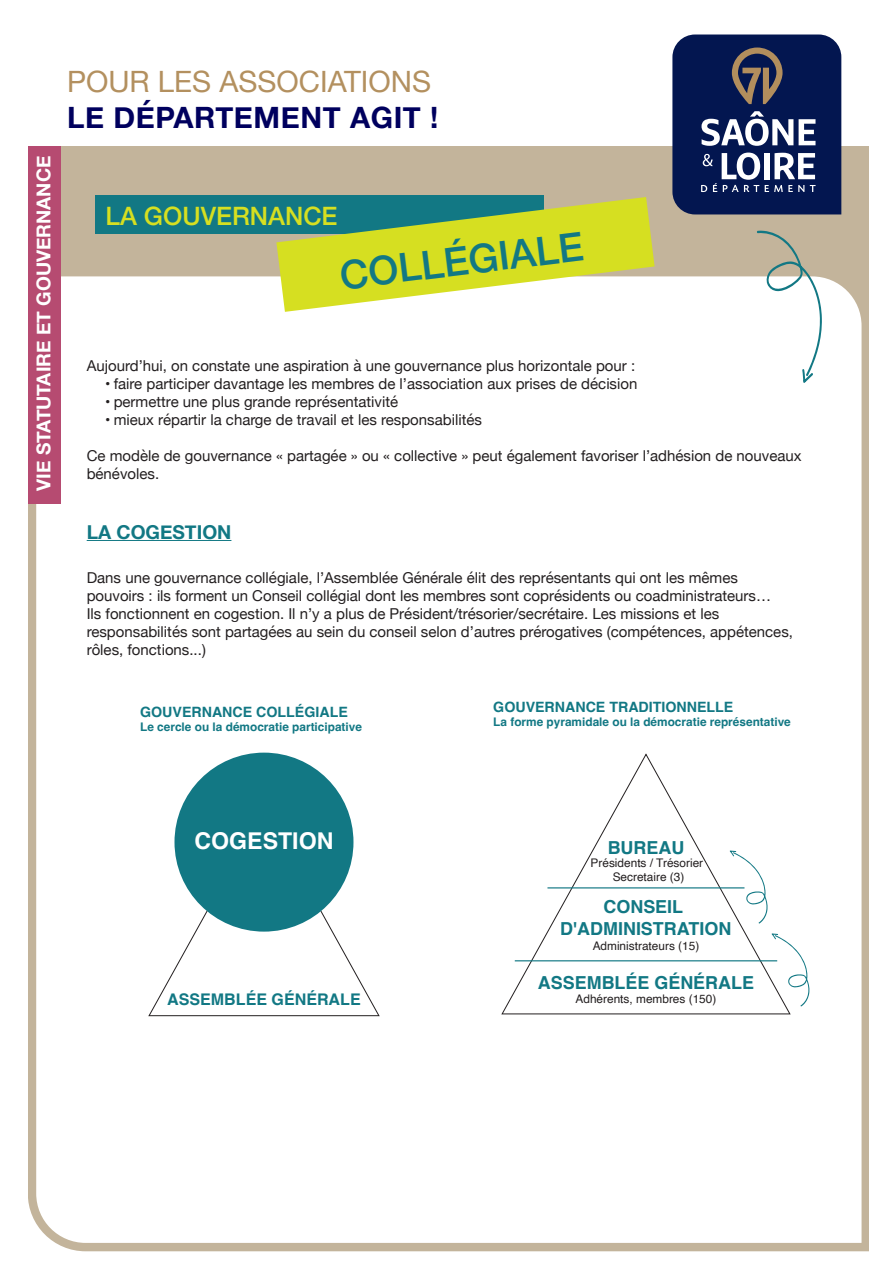
<style>
.page{position:relative;width:893px;height:1263px;background:#fff}
.page>*{position:absolute;margin:0;border:0;box-sizing:border-box;transform-origin:0 0}
.t1{font:500 39.75px "Helvetica Neue";color:#127884}
.t2{font:29.4px "Helvetica Neue";color:#b3905f}
.t3{font:700 29.4px "Helvetica Neue";letter-spacing:.02em;color:#00005e}
.t4{font:500 25.35px "Helvetica Neue";color:#d6df21}
.t5{font:700 23.1px "Helvetica";color:#fff}
.t6{font:700 19.2px "Helvetica Neue";color:#fff}
.t7{font:700 19.2px "Helvetica Neue";color:#127884}
.t8{font:700 17.85px/21.5px "Helvetica";color:#127884;text-align:center}
.t9{font:700 16.05px "Helvetica";color:#127884}
.t10{font:15px/18px "Helvetica Neue";color:#231f20}
.t11{font:700 14.25px "Helvetica";color:#127884}
.t12{font:700 11.85px "Helvetica";color:#127884}
.t13{font:11.85px/14.2px "Helvetica";color:#231f20;text-align:center}
</style>
<div class="page">
<div style="left:28px;top:146px;width:842px;height:866px;background:#c3b49b"></div>
<div style="left:28px;top:264px;width:842px;height:988px;background:#fff"></div>
<svg style="left:756px;top:231px;width:66px;height:152px"></svg>
<hr style="left:87px;top:540px;width:144px;height:1px;background:#127884">
<div style="left:28px;top:146px;width:32px;height:358px;background:#b64b71"></div>
<div style="left:95px;top:195px;width:448px;height:39px;background:#127884"></div>
<svg style="left:276px;top:197px;width:379px;height:115px"></svg>
<div style="left:148px;top:807px;width:232px;height:210px;background:#fff"></div>
<div style="left:174px;top:753px;width:179px;height:178px;background:#127884;border-radius:50%"></div>
<div style="left:501px;top:752px;width:290px;height:263px;background:#fff"></div>
<hr style="left:515px;top:960px;width:262px;height:1px;background:#127884">
<hr style="left:547px;top:887px;width:197px;height:1px;background:#127884">
<svg style="left:771px;top:933px;width:39px;height:74px;background:#eff5f5"></svg>
<svg style="left:730px;top:850px;width:38px;height:74px;background:#eef5f5"></svg>
<svg style="left:672px;top:35px;width:169px;height:179px;background:#273564"></svg>
<p class="t6" style="left:29px;top:491px;width:336px;rotate:-90deg">VIE STATUTAIRE ET GOUVERNANCE</p>
<p class="t2" style="left:67px;top:61px;width:366px">POUR LES ASSOCIATIONS</p>
<p class="t3" style="left:67px;top:94px;width:373px">LE DÉPARTEMENT AGIT !</p>
<p class="t4" style="left:106px;top:196px;width:234px">LA GOUVERNANCE</p>
<p class="t1" style="left:336px;top:244px;width:246px;rotate:-7deg">COLLÉGIALE</p>
<p class="t10" style="left:87px;top:357px;width:550px">Aujourd’hui, on constate une aspiration à une gouvernance plus horizontale pour :</p>
<p class="t10" style="left:105px;top:375px;width:534px">• faire participer davantage les membres de l’association aux prises de décision</p>
<p class="t10" style="left:105px;top:393px;width:295px">• permettre une plus grande représentativité</p>
<p class="t10" style="left:105px;top:411px;width:378px">• mieux répartir la charge de travail et les responsabilités</p>
<p class="t10" style="left:87px;top:447px;width:716px">Ce modèle de gouvernance « partagée » ou « collective » peut également favoriser l’adhésion de nouveaux bénévoles.</p>
<p class="t7" style="left:87px;top:517px;width:146px">LA COGESTION</p>
<p class="t10" style="left:87px;top:569px;width:708px">Dans une gouvernance collégiale, l’Assemblée Générale élit des représentants qui ont les mêmes pouvoirs : ils forment un Conseil collégial dont les membres sont coprésidents ou coadministrateurs…<br>Ils fonctionnent en cogestion. Il n’y a plus de Président/trésorier/secrétaire. Les missions et les responsabilités sont partagées au sein du conseil selon d’autres prérogatives (compétences, appétences, rôles, fonctions...)</p>
<p class="t11" style="left:140px;top:703px;width:209px">GOUVERNANCE COLLÉGIALE</p>
<p class="t12" style="left:140px;top:720px;width:223px">Le cercle ou la démocratie participative</p>
<p class="t11" style="left:493px;top:698px;width:242px">GOUVERNANCE TRADITIONNELLE</p>
<p class="t12" style="left:493px;top:715px;width:299px">La forme pyramidale ou la démocratie représentative</p>
<p class="t5" style="left:195px;top:827px;width:140px">COGESTION</p>
<p class="t8" style="left:608px;top:838px;width:78px">BUREAU</p>
<p class="t13" style="left:591px;top:856px;width:114px">Présidents / Trésorier<br>Secretaire (3)</p>
<p class="t8" style="left:560px;top:898px;width:173px">CONSEIL<br>D'ADMINISTRATION</p>
<p class="t13" style="left:593px;top:939px;width:108px">Administrateurs (15)</p>
<p class="t8" style="left:538px;top:974px;width:218px">ASSEMBLÉE GÉNÉRALE</p>
<p class="t9" style="left:167px;top:989px;width:195px">ASSEMBLÉE GÉNÉRALE</p>
<p class="t13" style="left:575px;top:991px;width:142px">Adhérents, membres (150)</p>
</div>
